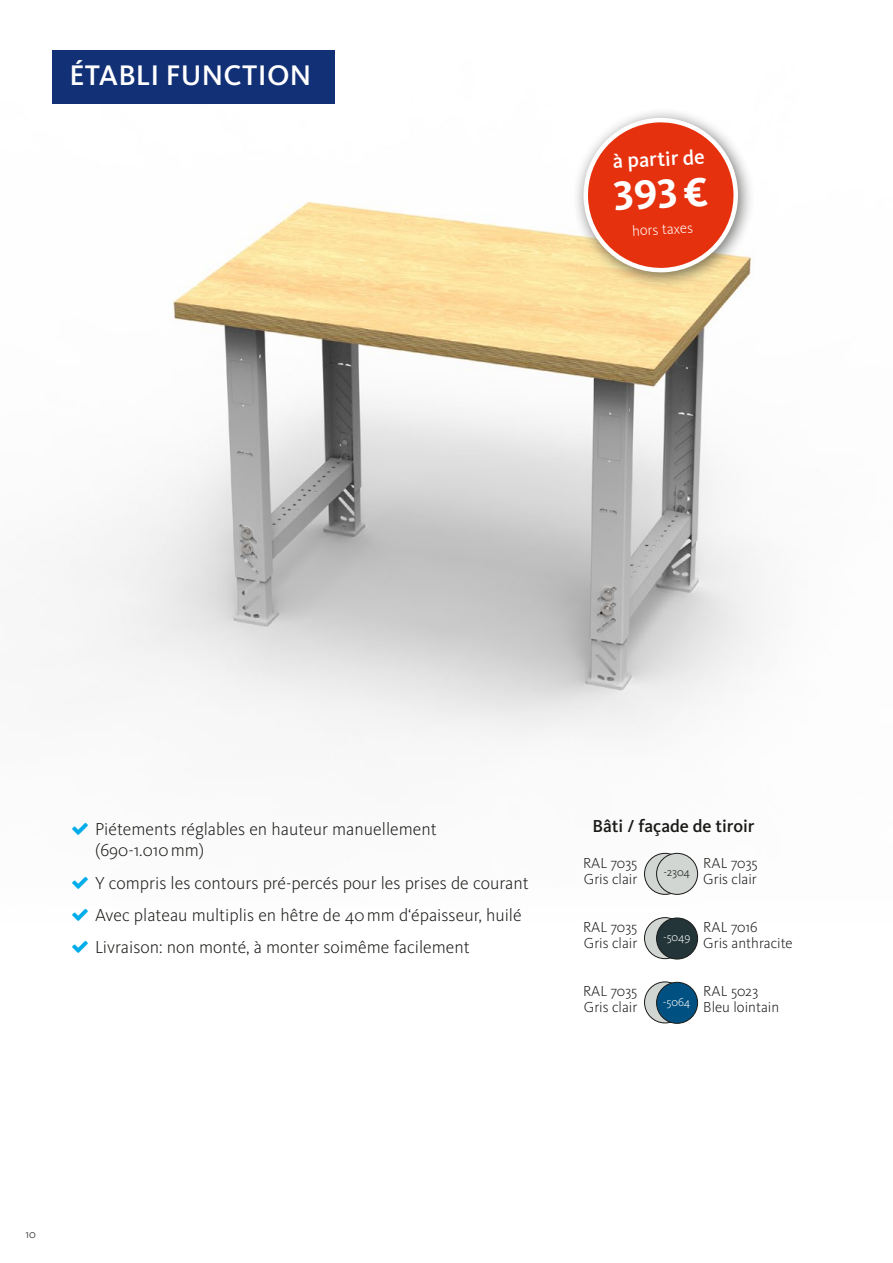
<style>
.page{position:relative;width:893px;height:1263px;background:#fff}
.page>*{position:absolute;margin:0;border:0;box-sizing:border-box;transform-origin:0 0}
.t1{font:700 42px "Kievit OT";color:#fff}
.t2{font:500 29.4px "Kievit OT";letter-spacing:.005em;color:#fff}
.t3{font:500 21px "Kievit OT";color:#fff}
.t4{font:300 18px/21.6px "Kievit OT";color:#1a1a18}
.t5{font:500 18px "Kievit OT";color:#1a1a18}
.t6{font:300 15px/16.5px "Kievit OT";color:#1a1a18}
.t7{font:300 15px "Kievit OT";color:#fff}
.t8{font:300 12px "Kievit OT";color:#fff}
.t9{font:300 12px "Kievit OT";color:#1a1a18}
</style>
<div class="page">
<img style="left:70px;top:50px;width:693px;height:871px">
<div style="left:52px;top:50px;width:282px;height:54px;background:#123075"></div>
<div style="left:573px;top:107px;width:182px;height:182px;background:#1a1a18;opacity:.6"></div>
<svg style="left:584px;top:118px;width:154px;height:157px;background:#e7694b"></svg>
<svg style="left:644px;top:982px;width:41px;height:41px"></svg>
<div style="left:644px;top:981px;width:42px;height:42px;border:1px solid #1a1a18;border-radius:50%"></div>
<svg style="left:644px;top:918px;width:41px;height:41px"></svg>
<div style="left:644px;top:917px;width:42px;height:42px;border:1px solid #1a1a18;border-radius:50%"></div>
<svg style="left:644px;top:853px;width:41px;height:41px"></svg>
<div style="left:644px;top:853px;width:42px;height:42px;border:1px solid #1a1a18;border-radius:50%"></div>
<div style="left:657px;top:853px;width:41px;height:41px;background:#d1d6d2;border-radius:50%"></div>
<div style="left:656px;top:853px;width:42px;height:42px;border:1px solid #1a1a18;border-radius:50%"></div>
<div style="left:657px;top:918px;width:41px;height:41px;background:#233539;border-radius:50%"></div>
<div style="left:656px;top:918px;width:42px;height:41px;border:1px solid #1a1a18;border-radius:50%"></div>
<div style="left:657px;top:982px;width:41px;height:41px;background:#005182;border-radius:50%"></div>
<div style="left:656px;top:982px;width:42px;height:42px;border:1px solid #1a1a18;border-radius:50%"></div>
<svg style="left:72px;top:823px;width:16px;height:12px"></svg>
<svg style="left:72px;top:877px;width:16px;height:11px"></svg>
<svg style="left:72px;top:909px;width:16px;height:12px"></svg>
<p class="t2" style="left:70px;top:59px;width:243px">ÉTABLI FUNCTION</p>
<p class="t3" style="left:612px;top:149px;width:93px;rotate:-3deg">à partir de</p>
<p class="t1" style="left:612px;top:171px;width:96px;rotate:-3deg">393€</p>
<p class="t7" style="left:632px;top:223px;width:63px;rotate:-3deg">hors taxes</p>
<p class="t4" style="left:95px;top:818px;width:343px">Piétements réglables en hauteur manuellement (690-1.010mm)</p>
<p class="t4" style="left:95px;top:872px;width:435px">Y compris les contours pré-percés pour les prises de courant</p>
<p class="t4" style="left:95px;top:904px;width:428px">Avec plateau multiplis en hêtre de 40mm d‘épaisseur, huilé</p>
<p class="t4" style="left:95px;top:937px;width:376px">Livraison: non monté, à monter soimême facilement</p>
<p class="t5" style="left:593px;top:816px;width:163px">Bâti / façade de tiroir</p>
<p class="t6" style="left:583px;top:855px;width:56px">RAL 7035</p>
<p class="t6" style="left:584px;top:871px;width:55px">Gris clair</p>
<p class="t6" style="left:583px;top:919px;width:56px">RAL 7035</p>
<p class="t6" style="left:584px;top:935px;width:55px">Gris clair</p>
<p class="t6" style="left:583px;top:982px;width:56px">RAL 7035</p>
<p class="t6" style="left:584px;top:999px;width:55px">Gris clair</p>
<p class="t9" style="left:663px;top:866px;width:28px">-2304</p>
<p class="t8" style="left:663px;top:930px;width:29px">-5049</p>
<p class="t8" style="left:663px;top:995px;width:29px">-5064</p>
<p class="t6" style="left:703px;top:855px;width:56px">RAL 7035</p>
<p class="t6" style="left:703px;top:871px;width:55px">Gris clair</p>
<p class="t6" style="left:703px;top:919px;width:91px">RAL 7016<br>Gris anthracite</p>
<p class="t6" style="left:703px;top:982px;width:77px">RAL 5023<br>Bleu lointain</p>
<p class="t9" style="left:26px;top:1227px;width:12px">10</p>
</div>
